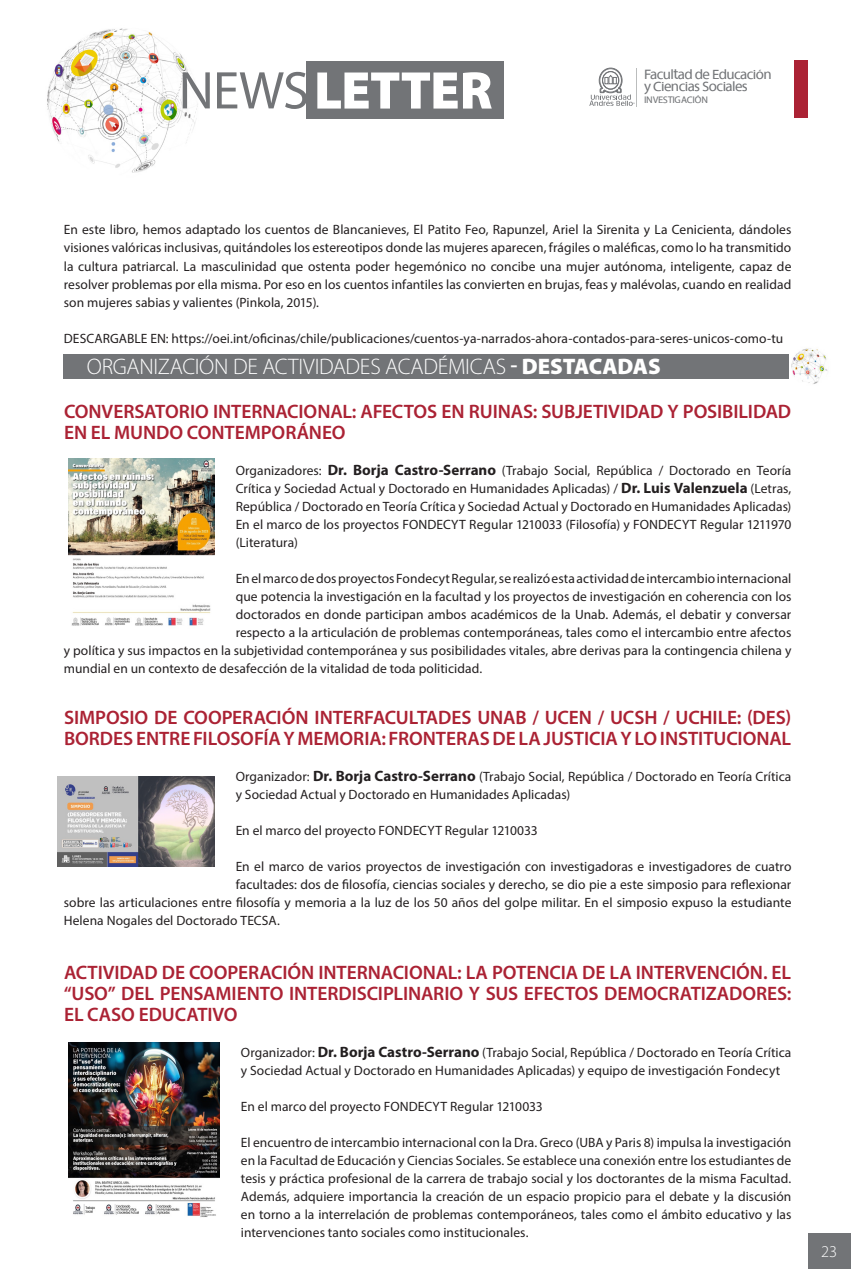
<style>
.page{position:relative;width:851px;height:1276px;background:#fff}
.page>*{position:absolute;margin:0;border:0;box-sizing:border-box;transform-origin:0 0}
.t1{font:300 22.5px "Myriad Pro";letter-spacing:-.01em;color:#fff}
.PARRAFOS_OK{font:600 19.5px/21px "Myriad Pro";letter-spacing:-.005em;color:#ab2234}
.t2{font:300 16.5px "Myriad Pro";color:#fff}
.t3{font:14.85px/12px "Unab";letter-spacing:-.04em;color:#727477}
.PARRAFOS_OK-2{font:13.5px/18px "Myriad Pro";letter-spacing:.005em;color:#231f20;text-align:justify}
.t4{font:10.5px "Unab";letter-spacing:-.04em;color:#727477}
.s1{font-weight:600}
.s2{font-weight:900}
.s3{font-weight:700;font-size:15px}
</style>
<div class="page">
<img style="left:47px;top:28px;width:150px;height:145px">
<svg style="left:183px;top:72px;width:123px;height:37px"></svg>
<div style="left:306px;top:62px;width:197px;height:57px;background:#727477"></div>
<svg style="left:317px;top:72px;width:174px;height:37px"></svg>
<hr style="left:636px;top:68px;width:1px;height:38px;background:#bbbdbd">
<svg style="left:589px;top:68px;width:45px;height:38px"></svg>
<div style="left:602px;top:71px;width:16px;height:18px;border:1px solid #727477;border-radius:50%"></div>
<div style="left:793px;top:60px;width:14px;height:58px;background:#ab2234"></div>
<div style="left:807px;top:1233px;width:43px;height:36px;background:#727477"></div>
<div style="left:64px;top:354px;width:757px;height:24px;background:#727477"></div>
<img style="left:789px;top:348px;width:39px;height:36px">
<img style="left:69px;top:458px;width:145px;height:168px">
<img style="left:57px;top:776px;width:157px;height:90px">
<img style="left:69px;top:1042px;width:150px;height:175px">
<p class="t3" style="left:644px;top:69px;width:129px">Facultad de Educación y Ciencias Sociales</p>
<p class="t4" style="left:644px;top:94px;width:66px">INVESTIGACIÓN</p>
<p class="PARRAFOS_OK-2" style="left:64px;top:221px;width:729px">En este libro, hemos adaptado los cuentos de Blancanieves, El Patito Feo, Rapunzel, Ariel la Sirenita y La Cenicienta, dándoles visiones valóricas inclusivas, quitándoles los estereotipos donde las mujeres aparecen, frágiles o maléficas, como lo ha transmitido la cultura patriarcal. La masculinidad que ostenta poder hegemónico no concibe una mujer autónoma, inteligente, capaz de resolver problemas por ella misma. Por eso en los cuentos infantiles las convierten en brujas, feas y malévolas, cuando en realidad son mujeres sabias y valientes (Pinkola, 2015).</p>
<p class="PARRAFOS_OK-2" style="left:64px;top:329px;width:720px">DESCARGABLE EN: https://oei.int/oficinas/chile/publicaciones/cuentos-ya-narrados-ahora-contados-para-seres-unicos-como-tu</p>
<p class="t1" style="left:87px;top:353px;width:575px">ORGANIZACIÓN DE ACTIVIDADES ACADÉMICAS <span class="s1">-</span> <span class="s2">DESTACADAS</span></p>
<p class="PARRAFOS_OK" style="left:64px;top:400px;width:728px">CONVERSATORIO INTERNACIONAL: AFECTOS EN RUINAS: SUBJETIVIDAD Y POSIBILIDAD<br>EN EL MUNDO CONTEMPORÁNEO</p>
<p class="PARRAFOS_OK-2" style="left:236px;top:461px;width:557px">Organizadores: <span class="s3">Dr. Borja Castro-Serrano</span> (Trabajo Social, República / Doctorado en Teoría Crítica y Sociedad Actual y Doctorado en Humanidades Aplicadas) / <span class="s3">Dr. Luis Valenzuela</span> (Letras, República / Doctorado en Teoría Crítica y Sociedad Actual y Doctorado en Humanidades Aplicadas)</p>
<p class="PARRAFOS_OK-2" style="left:236px;top:515px;width:557px">En el marco de los proyectos FONDECYT Regular 1210033 (Filosofía) y FONDECYT Regular 1211970 (Literatura)</p>
<p class="PARRAFOS_OK-2" style="left:236px;top:569px;width:557px">En el marco de dos proyectos Fondecyt Regular, se realizó esta actividad de intercambio internacional</p>
<p class="PARRAFOS_OK-2" style="left:236px;top:587px;width:557px">que potencia la investigación en la facultad y los proyectos de investigación en coherencia con los</p>
<p class="PARRAFOS_OK-2" style="left:236px;top:605px;width:557px">doctorados en donde participan ambos académicos de la Unab. Además, el debatir y conversar</p>
<p class="PARRAFOS_OK-2" style="left:236px;top:623px;width:557px">respecto a la articulación de problemas contemporáneas, tales como el intercambio entre afectos</p>
<p class="PARRAFOS_OK-2" style="left:64px;top:641px;width:729px">y política y sus impactos en la subjetividad contemporánea y sus posibilidades vitales, abre derivas para la contingencia chilena y</p>
<p class="PARRAFOS_OK-2" style="left:64px;top:659px;width:420px">mundial en un contexto de desafección de la vitalidad de toda politicidad.</p>
<p class="PARRAFOS_OK" style="left:64px;top:706px;width:728px">SIMPOSIO DE COOPERACIÓN INTERFACULTADES UNAB / UCEN / UCSH / UCHILE: (DES)<br>BORDES ENTRE FILOSOFÍA Y MEMORIA: FRONTERAS DE LA JUSTICIA Y LO INSTITUCIONAL</p>
<p class="PARRAFOS_OK-2" style="left:236px;top:767px;width:557px">Organizador: <span class="s3">Dr. Borja Castro-Serrano</span> (Trabajo Social, República / Doctorado en Teoría Crítica y Sociedad Actual y Doctorado en Humanidades Aplicadas)</p>
<p class="PARRAFOS_OK-2" style="left:236px;top:821px;width:303px">En el marco del proyecto FONDECYT Regular 1210033</p>
<p class="PARRAFOS_OK-2" style="left:236px;top:857px;width:557px">En el marco de varios proyectos de investigación con investigadoras e investigadores de cuatro</p>
<p class="PARRAFOS_OK-2" style="left:236px;top:875px;width:557px">facultades: dos de filosofía, ciencias sociales y derecho, se dio pie a este simposio para reflexionar</p>
<p class="PARRAFOS_OK-2" style="left:64px;top:893px;width:729px">sobre las articulaciones entre filosofía y memoria a la luz de los 50 años del golpe militar. En el simposio expuso la estudiante</p>
<p class="PARRAFOS_OK-2" style="left:64px;top:911px;width:217px">Helena Nogales del Doctorado TECSA.</p>
<p class="PARRAFOS_OK" style="left:64px;top:961px;width:729px;text-align:justify">ACTIVIDAD DE COOPERACIÓN INTERNACIONAL: LA POTENCIA DE LA INTERVENCIÓN. EL “USO” DEL PENSAMIENTO INTERDISCIPLINARIO Y SUS EFECTOS DEMOCRATIZADORES:<br>EL CASO EDUCATIVO</p>
<p class="PARRAFOS_OK-2" style="left:241px;top:1043px;width:552px">Organizador: <span class="s3">Dr. Borja Castro-Serrano</span> (Trabajo Social, República / Doctorado en Teoría Crítica y Sociedad Actual y Doctorado en Humanidades Aplicadas) y equipo de investigación Fondecyt</p>
<p class="PARRAFOS_OK-2" style="left:241px;top:1097px;width:303px">En el marco del proyecto FONDECYT Regular 1210033</p>
<p class="PARRAFOS_OK-2" style="left:241px;top:1133px;width:552px">El encuentro de intercambio internacional con la Dra. Greco (UBA y Paris 8) impulsa la investigación en la Facultad de Educación y Ciencias Sociales. Se establece una conexión entre los estudiantes de tesis y práctica profesional de la carrera de trabajo social y los doctorantes de la misma Facultad.<br>Además, adquiere importancia la creación de un espacio propicio para el debate y la discusión en torno a la interrelación de problemas contemporáneos, tales como el ámbito educativo y las intervenciones tanto sociales como institucionales.</p>
<p class="t2" style="left:821px;top:1241px;width:17px">23</p>
</div>
